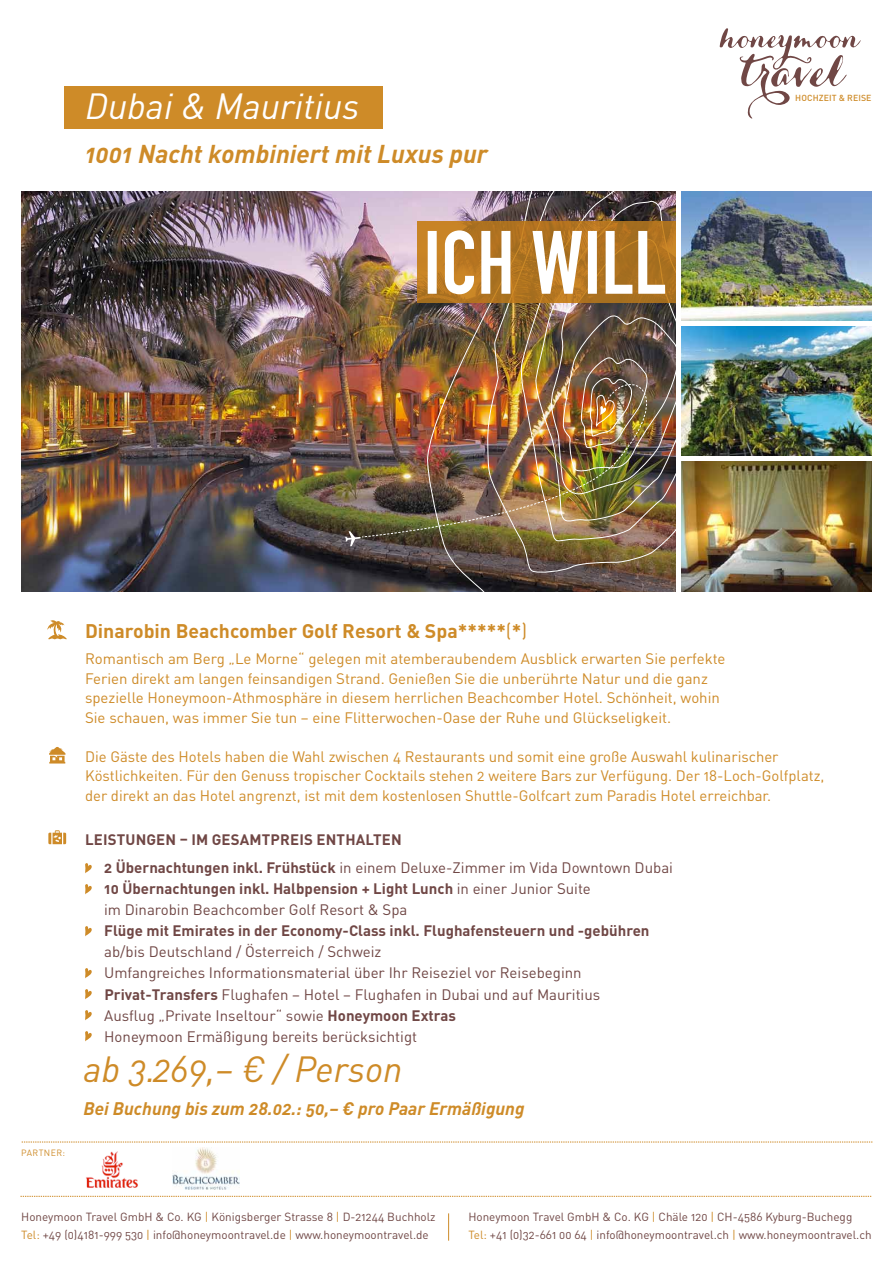
<style>
.page{position:relative;width:893px;height:1263px;background:#fff}
.page>*{position:absolute;margin:0;border:0;box-sizing:border-box;transform-origin:0 0}
.t1{font:italic 36px "DINOT";color:#ce8b28}
.t2{font:italic 36px "DINOT";color:#fff}
.t3{font:italic 700 25.5px "DINOT";color:#ce8b28}
.t4{font:700 19.5px "DINOT";color:#ce8b28}
.t5{font:italic 700 18px "DINOT";color:#ce8b28}
.t6{font:15px/19.5px "DINOT";color:#ce8b28}
.t7{font:15px/28.7px "DINOT";color:#704745}
.t8{font:700 15px "DINOT";color:#704745}
.t9{font:11.7px/18px "DINOT";color:#704745}
.t10{font:9px "DINOT";color:#ce8b28}
.t11{font:500 8.7px "DINOT";letter-spacing:.01em;color:#ce8b28}
.s1{font-weight:400}
.s2{font-weight:700}
.s3{color:#ce8b28}
</style>
<div class="page">
<svg style="left:720px;top:28px;width:141px;height:91px"></svg>
<svg style="left:22px;top:1142px;width:851px;height:1px"></svg>
<svg style="left:21px;top:1196px;width:851px;height:1px"></svg>
<img style="left:86px;top:1151px;width:52px;height:37px">
<svg style="left:85px;top:863px;width:7px;height:11px"></svg>
<svg style="left:85px;top:884px;width:7px;height:11px"></svg>
<svg style="left:85px;top:926px;width:7px;height:11px"></svg>
<svg style="left:85px;top:968px;width:7px;height:11px"></svg>
<svg style="left:85px;top:989px;width:7px;height:11px"></svg>
<svg style="left:85px;top:1010px;width:7px;height:11px"></svg>
<svg style="left:85px;top:1031px;width:7px;height:11px"></svg>
<svg style="left:47px;top:620px;width:20px;height:20px"></svg>
<svg style="left:49px;top:747px;width:17px;height:16px"></svg>
<img style="left:173px;top:1147px;width:67px;height:42px">
<img style="left:21px;top:191px;width:405px;height:400px">
<img style="left:681px;top:326px;width:191px;height:130px">
<img style="left:681px;top:461px;width:191px;height:130px">
<img style="left:681px;top:191px;width:191px;height:130px">
<img style="left:426px;top:191px;width:250px;height:400px">
<svg style="left:417px;top:221px;width:259px;height:7px;background:#b47521"></svg>
<img style="left:345px;top:228px;width:331px;height:318px">
<div style="left:64px;top:86px;width:319px;height:43px;background:#ce8b28"></div>
<svg style="left:48px;top:830px;width:18px;height:14px"></svg>
<svg style="left:448px;top:1213px;width:1px;height:28px"></svg>
<h1 class="t2" style="left:85px;top:81px;width:276px">Dubai &amp; Mauritius</h1>
<h2 class="t3" style="left:85px;top:137px;width:404px">1001 Nacht kombiniert mit Luxus pur</h2>
<p class="t11" style="left:795px;top:92px;width:78px">HOCHZEIT &amp; REISE</p>
<h3 class="t4" style="left:85px;top:618px;width:444px">Dinarobin Beachcomber Golf Resort &amp; Spa*****<span class="s1">(</span>*<span class="s1">)</span></h3>
<p class="t6" style="left:85px;top:648px;width:642px">Romantisch am Berg „Le Morne“ gelegen mit atemberaubendem Ausblick erwarten Sie perfekte Ferien direkt am langen feinsandigen Strand. Genießen Sie die unberührte Natur und die ganz spezielle Honeymoon-Athmosphäre in diesem herrlichen Beachcomber Hotel. Schönheit, wohin Sie schauen, was immer Sie tun – eine Flitterwochen-Oase der Ruhe und Glückseligkeit.</p>
<p class="t6" style="left:85px;top:746px;width:741px">Die Gäste des Hotels haben die Wahl zwischen 4 Restaurants und somit eine große Auswahl kulinarischer<br>Köstlichkeiten. Für den Genuss tropischer Cocktails stehen 2 weitere Bars zur Verfügung. Der 18-Loch-Golfplatz, der direkt an das Hotel angrenzt, ist mit dem kostenlosen Shuttle-Golfcart zum Paradis Hotel erreichbar.</p>
<p class="t8" style="left:85px;top:829px;width:19px">Leistungen</p>
<p class="t8" style="left:180px;top:829px;width:110px">– im Gesamtpreis</p>
<p class="t8" style="left:317px;top:829px;width:11px">enth</p>
<p class="t7" style="left:104px;top:824px;width:570px;text-indent:252px"><span class="s2">alten<br>2 Übernachtungen inkl. Frühstück</span> in einem Deluxe-Zimmer im Vida Downtown Dubai</p>
<p class="t7" style="left:104px;top:878px;width:488px;line-height:21px"><span class="s2">10 Übernachtungen inkl. Halbpension + Light Lunch</span> in einer Junior Suite im Dinarobin Beachcomber Golf Resort &amp; Spa</p>
<p class="t8" style="left:104px;top:921px;width:547px">Flüge mit Emirates in der Economy-Class inkl. Flughafensteuern und -gebühren</p>
<p class="t7" style="left:104px;top:937px;width:279px">ab/bis Deutschland / Österreich / Schweiz</p>
<p class="t7" style="left:104px;top:958px;width:479px">Umfangreiches Informationsmaterial über Ihr Reiseziel vor Reisebeginn</p>
<p class="t7" style="left:105px;top:979px;width:497px"><span class="s2">Privat-Transfers</span> Flughafen – Hotel – Flughafen in Dubai und auf Mauritius</p>
<p class="t7" style="left:92px;top:1000px;width:366px">Ausflug „Private Inseltour“ sowie <span class="s2">Honeymoon Extras</span></p>
<p class="t7" style="left:104px;top:1021px;width:314px">Honeymoon Ermäßigung bereits berücksichtigt</p>
<p class="t10" style="left:21px;top:1147px;width:45px">Partner:</p>
<h1 class="t1" style="left:84px;top:1045px;width:320px">ab 3.269,– € / Person</h1>
<p class="t5" style="left:84px;top:1096px;width:442px">Bei Buchung bis zum 28.02.: 50,– € pro Paar Ermäßigung</p>
<p class="t9" style="left:21px;top:1207px;width:416px">Honeymoon Travel GmbH &amp; Co. KG <span class="s3">|</span> Königsberger Strasse 8 <span class="s3">|</span> D-21244 Buchholz<br><span class="s3">Tel:</span> +49 (0)4181-999 530 <span class="s3">|</span> info@honeymoontravel.de <span class="s3">|</span> www.honeymoontravel.de</p>
<p class="t9" style="left:468px;top:1207px;width:405px">Honeymoon Travel GmbH &amp; Co. KG <span class="s3">|</span> Chäle 120 <span class="s3">|</span> CH-4586 Kyburg-Buchegg<br><span class="s3">Tel:</span> +41 (0)32-661 00 64 <span class="s3">|</span> info@honeymoontravel.ch <span class="s3">|</span> www.honeymoontravel.ch</p>
</div>
